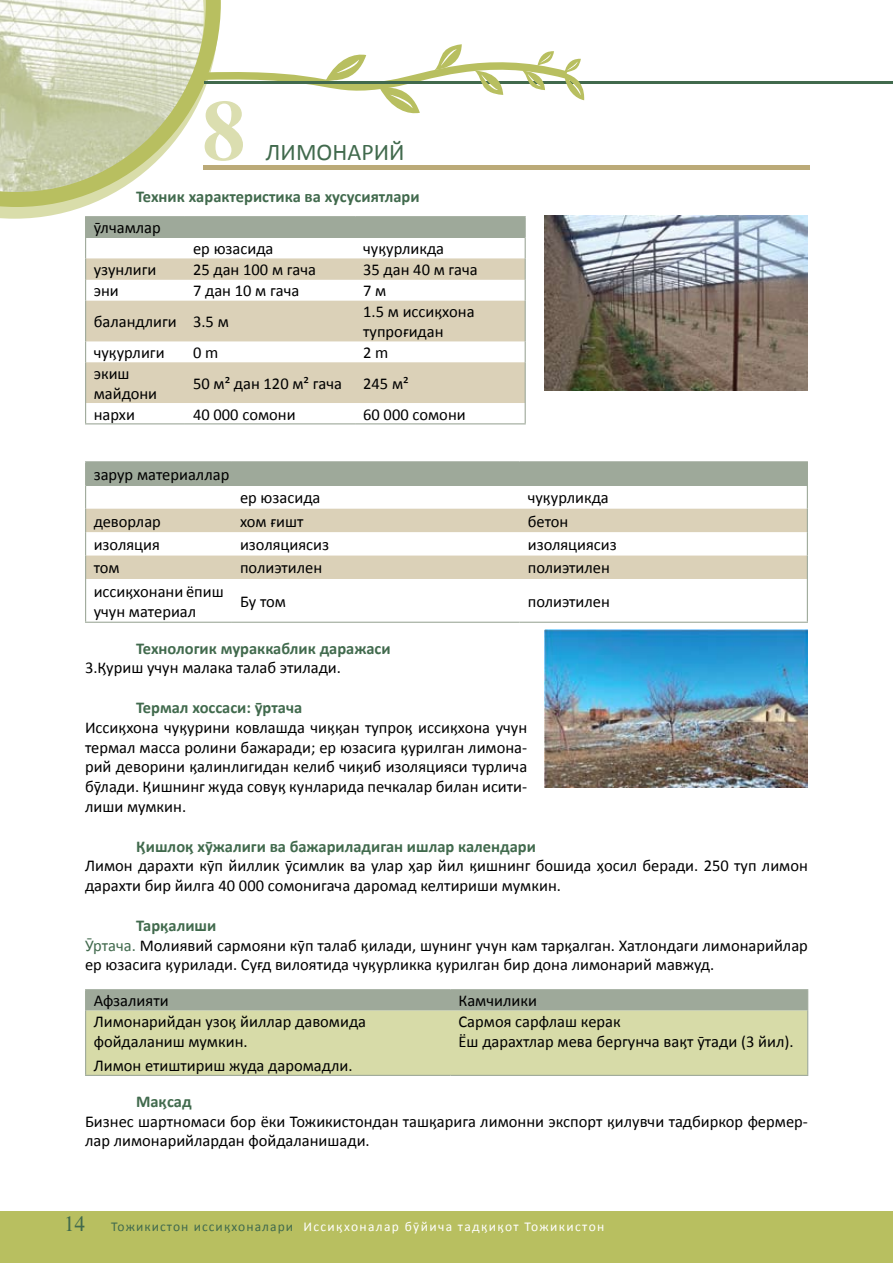
<style>
.page{position:relative;width:893px;height:1263px;background:#fff}
.page>*{position:absolute;margin:0;border:0;box-sizing:border-box;transform-origin:0 0}
.t1{font:700 84.45px "Times New Roman Tj";color:#dbdeb0}
.t2{font:24px "Calibri Tj";color:#416a4d}
.t3{font:16.5px/19.8px "Calibri Tj";color:#000}
.t4{font:16.5px "Calibri Bold Tj";color:#416a4d}
.t5{font:13.5px "Calibri Tj";letter-spacing:.095em;color:#fff}
.s1{color:#416a4d}
.s2{font-family:"Times New Roman Tj";font-size:21px;color:#416a4d}
</style>
<div class="page">
<div style="left:0;top:1211px;width:893px;height:52px;background:#b8bf60"></div>
<svg style="left:0;top:207px;width:82px;height:12px"></svg>
<svg style="left:0;top:0;width:221px;height:207px"></svg>
<hr style="left:204px;top:81px;width:689px;height:3px;background:#416a4d">
<svg style="left:197px;top:44px;width:388px;height:71px"></svg>
<hr style="left:203px;top:166px;width:607px;height:4px;background:#bbaa78">
<div style="left:86px;top:217px;width:439px;height:21px;background:#9ea99a"></div>
<svg style="left:86px;top:258px;width:439px;height:145px;fill:#dbd1b8"></svg>
<hr style="left:85px;top:216px;width:100px;height:1px;background:#9ea99a">
<hr style="left:185px;top:216px;width:170px;height:1px;background:#9ea99a">
<hr style="left:355px;top:216px;width:171px;height:1px;background:#9ea99a">
<svg style="left:85px;top:217px;width:1px;height:84px"></svg>
<svg style="left:525px;top:217px;width:1px;height:84px"></svg>
<hr style="left:85px;top:301px;width:1px;height:40px;background:#9ea99a">
<hr style="left:525px;top:301px;width:1px;height:40px;background:#9ea99a">
<svg style="left:85px;top:341px;width:1px;height:21px"></svg>
<svg style="left:525px;top:341px;width:1px;height:21px"></svg>
<hr style="left:85px;top:362px;width:1px;height:41px;background:#9ea99a">
<hr style="left:525px;top:362px;width:1px;height:41px;background:#9ea99a">
<svg style="left:85px;top:403px;width:1px;height:20px"></svg>
<svg style="left:525px;top:403px;width:1px;height:20px"></svg>
<hr style="left:85px;top:423px;width:100px;height:1px;background:#9ea99a">
<hr style="left:185px;top:423px;width:170px;height:1px;background:#9ea99a">
<hr style="left:355px;top:423px;width:171px;height:1px;background:#9ea99a">
<div style="left:86px;top:462px;width:721px;height:23px;background:#9ea99a"></div>
<svg style="left:86px;top:509px;width:721px;height:70px;fill:#dbd1b8"></svg>
<hr style="left:85px;top:461px;width:147px;height:1px;background:#9ea99a">
<hr style="left:232px;top:461px;width:288px;height:1px;background:#9ea99a">
<hr style="left:520px;top:461px;width:288px;height:1px;background:#9ea99a">
<svg style="left:85px;top:462px;width:1px;height:117px"></svg>
<svg style="left:807px;top:462px;width:1px;height:117px"></svg>
<hr style="left:85px;top:579px;width:1px;height:43px;background:#9ea99a">
<hr style="left:807px;top:579px;width:1px;height:43px;background:#9ea99a">
<hr style="left:85px;top:622px;width:147px;height:1px;background:#9ea99a">
<hr style="left:232px;top:622px;width:288px;height:1px;background:#9ea99a">
<hr style="left:520px;top:622px;width:288px;height:1px;background:#9ea99a">
<div style="left:86px;top:1011px;width:721px;height:64px;background:#d7dba8"></div>
<hr style="left:85px;top:989px;width:365px;height:1px;background:#9ea99a">
<hr style="left:450px;top:989px;width:358px;height:1px;background:#9ea99a">
<div style="left:85px;top:990px;width:723px;height:21px;background:#9ea99a"></div>
<hr style="left:85px;top:1011px;width:1px;height:64px;background:#9ea99a">
<hr style="left:807px;top:1011px;width:1px;height:64px;background:#9ea99a">
<hr style="left:85px;top:1075px;width:365px;height:1px;background:#9ea99a">
<hr style="left:450px;top:1075px;width:358px;height:1px;background:#9ea99a">
<img style="left:544px;top:215px;width:263px;height:175px">
<img style="left:544px;top:629px;width:264px;height:158px">
<h1 class="t1" style="left:203px;top:86px;width:44px">8</h1>
<h2 class="t2" style="left:266px;top:137px;width:140px">ЛИМОНАрИЙ</h2>
<p class="t4" style="left:136px;top:186px;width:285px">Техник характеристика ва хусусиятлари</p>
<p class="t3" style="left:94px;top:217px;width:69px">ўлчамлар</p>
<p class="t3" style="left:193px;top:238px;width:82px">ер юзасида</p>
<p class="t3" style="left:363px;top:238px;width:83px">чуќурликда</p>
<p class="t3" style="left:94px;top:259px;width:64px">узунлиги</p>
<p class="t3" style="left:193px;top:259px;width:125px">25 дан 100 м гача</p>
<p class="t3" style="left:363px;top:259px;width:116px">35 дан 40 м гача</p>
<p class="t3" style="left:94px;top:280px;width:27px">эни</p>
<p class="t3" style="left:193px;top:280px;width:108px">7 дан 10 м гача</p>
<p class="t3" style="left:363px;top:280px;width:25px">7 м</p>
<p class="t3" style="left:94px;top:311px;width:137px">баландлиги 3.5 м</p>
<p class="t3" style="left:363px;top:301px;width:113px">1.5 м иссиќхона тупроѓидан</p>
<p class="t3" style="left:94px;top:342px;width:72px">чуќурлиги</p>
<p class="t3" style="left:193px;top:342px;width:27px">0 m</p>
<p class="t3" style="left:363px;top:342px;width:27px">2 m</p>
<p class="t3" style="left:94px;top:363px;width:65px">экиш майдони</p>
<p class="t3" style="left:193px;top:373px;width:150px">50 м² дан 120 м² гача</p>
<p class="t3" style="left:363px;top:373px;width:47px">245 м²</p>
<p class="t3" style="left:94px;top:403px;width:43px">нархи</p>
<p class="t3" style="left:193px;top:403px;width:104px">40 000 сомони</p>
<p class="t3" style="left:363px;top:403px;width:104px">60 000 сомони</p>
<p class="t3" style="left:94px;top:464px;width:137px">зарур материаллар</p>
<p class="t3" style="left:240px;top:487px;width:82px">ер юзасида</p>
<p class="t3" style="left:528px;top:487px;width:83px">чуќурликда</p>
<p class="t3" style="left:94px;top:510px;width:69px">деворлар</p>
<p class="t3" style="left:240px;top:510px;width:65px">хом ѓишт</p>
<p class="t3" style="left:528px;top:510px;width:42px">бетон</p>
<p class="t3" style="left:94px;top:534px;width:68px">изоляция</p>
<p class="t3" style="left:240px;top:534px;width:91px">изоляциясиз</p>
<p class="t3" style="left:528px;top:534px;width:91px">изоляциясиз</p>
<p class="t3" style="left:94px;top:557px;width:28px">том</p>
<p class="t3" style="left:240px;top:557px;width:84px">полиэтилен</p>
<p class="t3" style="left:528px;top:557px;width:84px">полиэтилен</p>
<p class="t3" style="left:94px;top:581px;width:132px">иссиќхонани ёпиш учун материал</p>
<p class="t3" style="left:240px;top:591px;width:48px">Бу том</p>
<p class="t3" style="left:528px;top:591px;width:84px">полиэтилен</p>
<p class="t4" style="left:136px;top:638px;width:256px">Технологик мураккаблик даражаси</p>
<p class="t3" style="left:85px;top:657px;width:257px">3.Ќуриш учун малака талаб этилади.</p>
<p class="t4" style="left:136px;top:697px;width:168px">Термал хоссаси: ўртача</p>
<p class="t3" style="left:85px;top:717px;width:444px;text-align:justify">Иссиќхона чуќурини ковлашда чиќќан тупроќ иссиќхона учун термал масса ролини бажаради; ер юзасига ќурилган лимона&shy;рий деворини ќалинлигидан келиб чиќиб изоляцияси турлича бўлади. Ќишнинг жуда совуќ кунларида печкалар билан исити&shy;лиши мумкин.</p>
<p class="t4" style="left:136px;top:836px;width:401px">Ќишлоќ хўжалиги ва бажариладиган ишлар календари</p>
<p class="t3" style="left:85px;top:855px;width:724px">Лимон дарахти кўп йиллик ўсимлик ва улар њар йил ќишнинг бошида њосил беради. 250 туп лимон дарахти бир йилга 40 000 сомонигача даромад келтириши мумкин.</p>
<p class="t4" style="left:136px;top:915px;width:82px">Тарќалиши</p>
<p class="t3" style="left:85px;top:934px;width:724px"><span class="s1">Ўртача.</span> Молиявий сармояни кўп талаб ќилади, шунинг учун кам тарќалган. Хатлондаги лимонарийлар ер юзасига ќурилади. Суѓд вилоятида чуќурликка ќурилган бир дона лимонарий мавжуд.</p>
<p class="t3" style="left:94px;top:990px;width:76px">Афзалияти</p>
<p class="t3" style="left:458px;top:990px;width:80px">Камчилики</p>
<p class="t3" style="left:94px;top:1011px;width:274px">Лимонарийдан узоќ йиллар давомида фойдаланиш мумкин.</p>
<p class="t3" style="left:94px;top:1055px;width:260px">Лимон етиштириш жуда даромадли.</p>
<p class="t3" style="left:458px;top:1011px;width:337px">Сармоя сарфлаш керак<br>Ёш дарахтлар мева бергунча ваќт ўтади (3 йил).</p>
<p class="t4" style="left:136px;top:1091px;width:57px">Маќсад</p>
<p class="t3" style="left:85px;top:1110px;width:724px">Бизнес шартномаси бор ёки Тожикистондан ташќарига лимонни экспорт ќилувчи тадбиркор фермер&shy;лар лимонарийлардан фойдаланишади.</p>
<p class="t5" style="left:64px;top:1218px;width:542px"><span class="s2">14</span> <span class="s1">Тожикистон иссиќхоналари</span> Иссиќхоналар бўйича тадќиќот Тожикистон</p>
</div>
